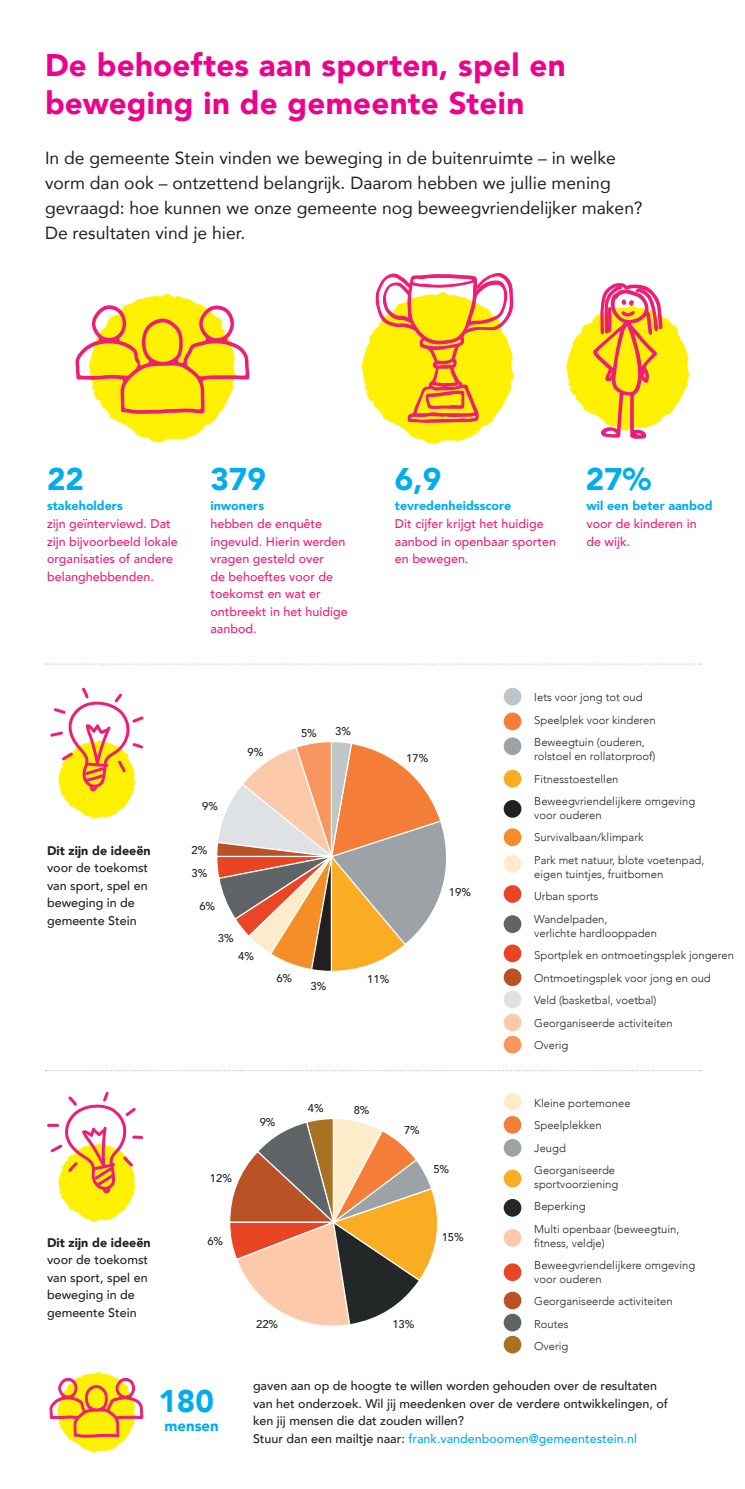
<style>
.page{position:relative;width:745px;height:1489px;background:#fff}
.page>*{position:absolute;margin:0;border:0;box-sizing:border-box;transform-origin:0 0}
.t1{font:900 31.25px/37.5px "Avenir";letter-spacing:.01em;color:#ed028c}
.t2{font:900 31.25px "Avenir";color:#00aeef}
.t3{font:17.5px/25px "Avenir";color:#231f20}
.t4{font:900 15px "Avenir";color:#00aeef}
.t5{font:500 12.5px/17.5px "Avenir";color:#231f20}
.t6{font:500 12.5px/17.5px "Avenir";color:#ee1e76}
.t7{font:900 12.5px "Avenir";color:#00aeef}
.t8{font:900 12.5px "Avenir";color:#231f20}
.t9{font:300 11.25px/22.5px "Avenir";color:#231f20}
.t10{font:500 11.25px/23.9px "Avenir";color:#231f20}
.s1{color:#00aeef}
</style>
<div class="page">
<svg style="left:75px;top:293px;width:174px;height:149px"></svg>
<svg style="left:361px;top:273px;width:153px;height:171px"></svg>
<svg style="left:566px;top:283px;width:123px;height:156px"></svg>
<svg style="left:50px;top:687px;width:94px;height:131px"></svg>
<svg style="left:47px;top:1092px;width:96px;height:129px"></svg>
<svg style="left:49px;top:1372px;width:94px;height:81px"></svg>
<svg style="left:46px;top:663px;width:654px;height:1px"></svg>
<svg style="left:46px;top:1070px;width:654px;height:1px"></svg>
<div style="left:503px;top:687px;width:18px;height:18px;background:#bec4c7;border-radius:50%"></div>
<div style="left:503px;top:712px;width:18px;height:18px;background:#f47e38;border-radius:50%"></div>
<div style="left:503px;top:737px;width:18px;height:18px;background:#9ca2a6;border-radius:50%"></div>
<div style="left:503px;top:769px;width:18px;height:18px;background:#faac23;border-radius:50%"></div>
<div style="left:503px;top:800px;width:18px;height:17px;background:#231f20;border-radius:50%"></div>
<div style="left:503px;top:828px;width:18px;height:18px;background:#f68e28;border-radius:50%"></div>
<div style="left:503px;top:855px;width:18px;height:17px;background:#fdecc9;border-radius:50%"></div>
<div style="left:503px;top:885px;width:18px;height:17px;background:#ea4524;border-radius:50%"></div>
<div style="left:503px;top:915px;width:18px;height:17px;background:#5f6466;border-radius:50%"></div>
<div style="left:503px;top:944px;width:18px;height:18px;background:#e94524;border-radius:50%"></div>
<div style="left:503px;top:968px;width:18px;height:18px;background:#ba5226;border-radius:50%"></div>
<div style="left:503px;top:990px;width:18px;height:18px;background:#dee2e4;border-radius:50%"></div>
<div style="left:503px;top:1013px;width:18px;height:18px;background:#fcc9ab;border-radius:50%"></div>
<div style="left:503px;top:1035px;width:18px;height:18px;background:#f7965f;border-radius:50%"></div>
<div style="left:503px;top:1092px;width:18px;height:18px;background:#fdecc9;border-radius:50%"></div>
<div style="left:503px;top:1169px;width:18px;height:18px;background:#faac23;border-radius:50%"></div>
<div style="left:503px;top:1263px;width:18px;height:17px;background:#e94524;border-radius:50%"></div>
<div style="left:503px;top:1115px;width:18px;height:18px;background:#f47e38;border-radius:50%"></div>
<div style="left:503px;top:1198px;width:18px;height:18px;background:#242728;border-radius:50%"></div>
<div style="left:503px;top:1291px;width:18px;height:18px;background:#ba5226;border-radius:50%"></div>
<div style="left:503px;top:1138px;width:18px;height:18px;background:#9ca2a6;border-radius:50%"></div>
<div style="left:503px;top:1228px;width:18px;height:18px;background:#fcc9ab;border-radius:50%"></div>
<div style="left:503px;top:1313px;width:18px;height:18px;background:#5f6466;border-radius:50%"></div>
<div style="left:503px;top:1335px;width:18px;height:18px;background:#a97223;border-radius:50%"></div>
<svg style="left:217px;top:742px;width:229px;height:229px"></svg>
<svg style="left:230px;top:1119px;width:207px;height:207px"></svg>
<h1 class="t1" style="left:45px;top:46px;width:522px">De behoeftes aan sporten, spel en beweging in de gemeente Stein</h1>
<h2 class="t3" style="left:45px;top:145px;width:598px">In de gemeente Stein vinden we beweging in de buitenruimte – in welke vorm dan ook – ontzettend belangrijk. Daarom hebben we jullie mening gevraagd: hoe kunnen we onze gemeente nog beweegvriendelijker maken?<br>De resultaten vind je hier.</h2>
<h1 class="t2" style="left:47px;top:452px;width:38px">22</h1>
<h1 class="t2" style="left:210px;top:452px;width:57px">379</h1>
<h1 class="t2" style="left:394px;top:452px;width:48px">6,9</h1>
<p class="t7" style="left:394px;top:495px;width:118px">tevredenheidsscore</p>
<p class="t6" style="left:394px;top:514px;width:162px">Dit cijfer krijgt het huidige aanbod in openbaar sporten en bewegen.</p>
<p class="t7" style="left:47px;top:495px;width:77px">stakeholders</p>
<p class="t6" style="left:47px;top:514px;width:132px">zijn geïnterviewd. Dat zijn bijvoorbeeld lokale organisaties of andere belanghebbenden.</p>
<p class="t7" style="left:210px;top:495px;width:55px">inwoners</p>
<p class="t6" style="left:210px;top:514px;width:139px">hebben de enquête ingevuld. Hierin werden vragen gesteld over<br>de behoeftes voor de toekomst en wat er ontbreekt in het huidige aanbod.</p>
<h1 class="t2" style="left:585px;top:452px;width:67px">27%</h1>
<p class="t7" style="left:586px;top:495px;width:127px">wil een beter aanbod</p>
<p class="t6" style="left:586px;top:514px;width:112px">voor de kinderen in de wijk.</p>
<p class="t8" style="left:47px;top:839px;width:105px">Dit zijn de ideeën</p>
<p class="t5" style="left:47px;top:858px;width:102px">voor de toekomst van sport, spel en beweging in de gemeente Stein</p>
<p class="t10" style="left:247px;top:739px;width:17px">9%</p>
<p class="t10" style="left:301px;top:720px;width:17px">5%</p>
<p class="t10" style="left:335px;top:718px;width:17px">3%</p>
<p class="t10" style="left:202px;top:794px;width:17px">9%</p>
<p class="t10" style="left:191px;top:837px;width:17px">2%<br>3%</p>
<p class="t10" style="left:199px;top:893px;width:17px">6%</p>
<p class="t10" style="left:218px;top:925px;width:17px">3%</p>
<p class="t10" style="left:238px;top:943px;width:17px">4%</p>
<p class="t10" style="left:276px;top:965px;width:17px">6%</p>
<p class="t10" style="left:310px;top:973px;width:17px">3%</p>
<p class="t10" style="left:367px;top:966px;width:24px">11%</p>
<p class="t10" style="left:406px;top:745px;width:24px">17%</p>
<p class="t10" style="left:448px;top:879px;width:24px">19%</p>
<p class="t9" style="left:534px;top:686px;width:123px">Iets voor jong tot oud<br>Speelplek voor kinderen<br>Beweegtuin (ouderen,</p>
<p class="t9" style="left:534px;top:745px;width:162px">rolstoel en rollatorproof)<br>Fitnesstoestellen<br>Beweegvriendelijkere omgeving</p>
<p class="t9" style="left:534px;top:803px;width:171px">voor ouderen<br>Survivalbaan/klimpark<br>Park met natuur, blote voetenpad,</p>
<p class="t9" style="left:534px;top:862px;width:131px">eigen tuintjes, fruitbomen<br>Urban sports<br>Wandelpaden,</p>
<p class="t9" style="left:534px;top:921px;width:201px">verlichte hardlooppaden<br>Sportplek en ontmoetingsplek jongeren<br>Ontmoetingsplek voor jong en oud<br>Veld (basketbal, voetbal)<br>Georganiseerde activiteiten<br>Overig</p>
<p class="t8" style="left:47px;top:1231px;width:105px">Dit zijn de ideeën</p>
<p class="t5" style="left:47px;top:1250px;width:102px">voor de toekomst van sport, spel en beweging in de gemeente Stein</p>
<p class="t10" style="left:210px;top:1165px;width:24px">12%</p>
<p class="t10" style="left:207px;top:1228px;width:17px">6%</p>
<h1 class="t2" style="left:158px;top:1373px;width:57px">180</h1>
<h3 class="t4" style="left:164px;top:1412px;width:56px">mensen</h3>
<p class="t10" style="left:259px;top:1109px;width:17px">9%</p>
<p class="t10" style="left:308px;top:1094px;width:17px">4%</p>
<p class="t10" style="left:353px;top:1097px;width:17px">8%</p>
<p class="t10" style="left:404px;top:1117px;width:17px">7%</p>
<p class="t10" style="left:433px;top:1156px;width:17px">5%</p>
<p class="t10" style="left:441px;top:1224px;width:24px">15%</p>
<p class="t10" style="left:256px;top:1311px;width:24px">22%</p>
<p class="t10" style="left:392px;top:1311px;width:24px">13%</p>
<p class="t9" style="left:534px;top:1091px;width:98px">Kleine portemonee<br>Speelplekken<br>Jeugd<br>Georganiseerde</p>
<p class="t9" style="left:534px;top:1172px;width:146px">sportvoorziening<br>Beperking<br>Multi openbaar (beweegtuin,</p>
<p class="t9" style="left:534px;top:1231px;width:162px">fitness, veldje)<br>Beweegvriendelijkere omgeving</p>
<p class="t9" style="left:534px;top:1267px;width:140px">voor ouderen<br>Georganiseerde activiteiten<br>Routes<br>Overig</p>
<p class="t5" style="left:253px;top:1376px;width:416px">gaven aan op de hoogte te willen worden gehouden over de resultaten van het onderzoek. Wil jij meedenken over de verdere ontwikkelingen, of ken jij mensen die dat zouden willen?<br>Stuur dan een mailtje naar: <span class="s1">frank.vandenboomen@gemeentestein.nl</span></p>
</div>
